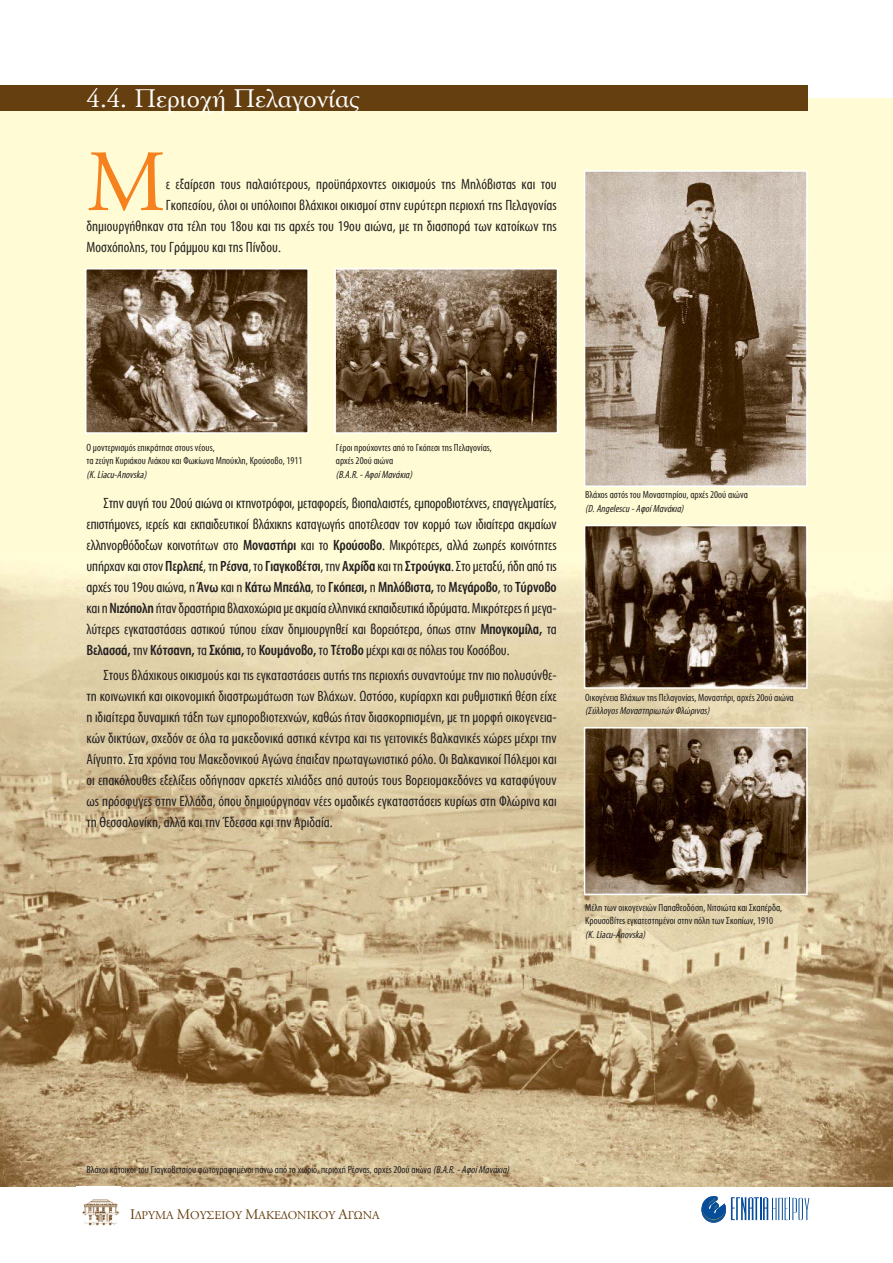
<style>
.page{position:relative;width:893px;height:1263px;background:#fff}
.page>*{position:absolute;margin:0;border:0;box-sizing:border-box;transform-origin:0 0}
.t1{font:87px "CF Garamond";color:#f5821f}
.t2{font:27px "CF Garamond";color:#fff}
.t3{font:15px/21px "Myriad Condensed Greek";color:#231f20;text-align:justify}
.t4{font:12px "CF Garamond";color:#653f10}
.t5{font:10.5px/13.5px "Myriad Condensed Greek";color:#231f20}
.t6{font:italic 10.5px "Myriad Condensed Greek";color:#231f20}
.s1{font-weight:500}
.s2{font-style:italic}
.s3{font-size:14.7px}
</style>
<div class="page">
<div style="left:0;top:98px;width:893px;height:1088px;background:#fffcd5"></div>
<div style="left:0;top:85px;width:808px;height:26px;background:#653f10"></div>
<img style="left:587px;top:173px;width:218px;height:311px">
<div style="left:584px;top:170px;width:224px;height:317px;border:2px solid #fff"></div>
<img style="left:0;top:572px;width:893px;height:614px">
<img style="left:337px;top:271px;width:218px;height:160px">
<div style="left:334px;top:268px;width:224px;height:166px;border:2px solid #fff"></div>
<img style="left:88px;top:271px;width:218px;height:160px">
<div style="left:85px;top:268px;width:224px;height:166px;border:2px solid #fff"></div>
<img style="left:587px;top:730px;width:218px;height:162px">
<div style="left:584px;top:727px;width:224px;height:168px;border:2px solid #fff"></div>
<img style="left:587px;top:528px;width:218px;height:158px">
<div style="left:584px;top:525px;width:224px;height:164px;border:2px solid #fff"></div>
<img style="left:82px;top:1199px;width:38px;height:27px">
<svg style="left:701px;top:1196px;width:24px;height:27px"></svg>
<svg style="left:731px;top:1197px;width:78px;height:23px"></svg>
<h2 class="t2" style="left:87px;top:84px;width:275px">4.4. Περιοχή Πελαγονίας</h2>
<h1 class="t1" style="left:87px;top:137px;width:81px">M</h1>
<p class="t3" style="left:166px;top:174px;width:392px">ε εξαίρεση τους παλαιότερους, προϋπάρχοντες οικισμούς της Μηλόβιστας και του</p>
<p class="t3" style="left:166px;top:195px;width:392px">Γκοπεσίου, όλοι οι υπόλοιποι βλάχικοι οικισμοί στην ευρύτερη περιοχή της Πελαγονίας</p>
<p class="t3" style="left:87px;top:216px;width:472px">δημιουργήθηκαν στα τέλη του 18ου και τις αρχές του 19ου αιώνα, με τη διασπορά των κατοίκων της</p>
<p class="t3" style="left:87px;top:237px;width:196px">Μοσχόπολης, του Γράμμου και της Πίνδου.</p>
<p class="t5" style="left:87px;top:441px;width:218px">Ο μοντερνισμός επικράτησε στους νέους,<br>τα ζεύγη Κυριάκου Λιάκου και Φωκίωνα Μπούκλη, Κρούσοβο, 1911</p>
<p class="t6" style="left:87px;top:470px;width:63px">(Κ.Liacu-Anovska)</p>
<p class="t5" style="left:336px;top:441px;width:158px">Γέροι προύχοντες από το Γκόπεσι της Πελαγονίας, αρχές 20ού αιώνα</p>
<p class="t6" style="left:336px;top:470px;width:80px">(B.A.R.-Αφοί Μανάκια)</p>
<p class="t3" style="left:86px;top:493px;width:472px;text-indent:17px">Στην αυγή του 20ού αιώνα οι κτηνοτρόφοι, μεταφορείς, βιοπαλαιστές, εμποροβιοτέχνες, επαγγελματίες, επιστήμονες, ιερείς και εκπαιδευτικοί βλάχικης καταγωγής αποτέλεσαν τον κορμό των ιδιαίτερα ακμαίων ελληνορθόδοξων κοινοτήτων στο <span class="s1">Μοναστήρι</span> και το <span class="s1">Κρούσοβο</span>. Μικρότερες, αλλά ζωηρές κοινότητες υπήρχανκαιστον <span class="s1">Περλεπέ</span>, τη <span class="s1">Ρέσνα</span>, το<span class="s1">Γιαγκοβέτσι</span>, την <span class="s1">Αχρίδα</span> καιτη <span class="s1">Στρούγκα</span>. Στομεταξύ, ήδη απότις αρχές του 19ου αιώνα, η <span class="s1">Άνω</span> και η <span class="s1">Κάτω Μπεάλα</span>, το <span class="s1">Γκόπεσι,</span> η <span class="s1">Μηλόβιστα,</span> το <span class="s1">Μεγάροβο</span>, το <span class="s1">Τύρνοβο </span>και η<span class="s1">Νιζόπολη</span> ήτανδραστήρια βλαχοχώριαμεακμαίαελληνικάεκπαιδευτικάιδρύματα. Μικρότερες ή μεγα&shy;λύτερες εγκαταστάσεις αστικού τύπου είχαν δημιουργηθεί και βορειότερα, όπως στην <span class="s1">Μπογκομίλα,</span> τα <span class="s1">Βελασσά,</span> την <span class="s1">Κότσανη,</span> τα <span class="s1">Σκόπια,</span> το <span class="s1">Κουμάνοβο,</span> το <span class="s1">Τέτοβο</span> μέχρι και σε πόλεις του Κοσόβου.</p>
<p class="t3" style="left:87px;top:665px;width:472px;text-indent:17px">Στους βλάχικους οικισμούς και τις εγκαταστάσεις αυτής της περιοχής συναντούμε την πιο πολυσύνθε&shy;τη κοινωνική και οικονομική διαστρωμάτωση των Βλάχων. Ωστόσο, κυρίαρχη και ρυθμιστική θέση είχε η ιδιαίτερα δυναμική τάξη των εμποροβιοτεχνών, καθώς ήταν διασκορπισμένη, με τη μορφή οικογενεια&shy;κών δικτύων, σχεδόν σε όλα τα μακεδονικά αστικά κέντρα και τις γειτονικές βαλκανικές χώρες μέχρι την Αίγυπτο. Στα χρόνια του Μακεδονικού Αγώνα έπαιξαν πρωταγωνιστικό ρόλο. Οι Βαλκανικοί Πόλεμοι και οι επακόλουθες εξελίξεις οδήγησαν αρκετές χιλιάδες από αυτούς τους Βορειομακεδόνες να καταφύγουν ως πρόσφυγες στην Ελλάδα, όπου δημιούργησαν νέες ομαδικές εγκαταστάσεις κυρίως στη Φλώρινα και τη Θεσσαλονίκη, αλλά και την Έδεσσα και την Αριδαία.</p>
<p class="t5" style="left:585px;top:489px;width:164px">Βλάχος αστός του Μοναστηρίου, αρχές 20ού αιώνα</p>
<p class="t6" style="left:585px;top:504px;width:102px">(D.Angelescu -Αφοί Μανάκια)</p>
<p class="t5" style="left:585px;top:691px;width:210px">Οικογένεια Βλάχων της Πελαγονίας, Μοναστήρι, αρχές 20ού αιώνα</p>
<p class="t6" style="left:585px;top:706px;width:128px">(Σύλλογος Μοναστηριωτών Φλώρινας)</p>
<p class="t5" style="left:585px;top:901px;width:198px">Μέλη των οικογενειών Παπαθεοδόση, Νιτσιώτα και Σκαπέρδα,<br>Κρουσοβίτες εγκατεστημένοι στην πόλη των Σκοπίων, 1910</p>
<p class="t6" style="left:585px;top:930px;width:63px">(Κ.Liacu-Anovska)</p>
<p class="t5" style="left:87px;top:1164px;width:426px">Βλάχοι κάτοικοι του Γιαγκοβετσίου φωτογραφημένοι πάνω από το χωριό, περιοχή Ρέσνας, αρχές 20ού αιώνα <span class="s2">(B.A.R.-Αφοί Μανάκια)</span></p>
<p class="t4" style="left:130px;top:1209px;width:251px"><span class="s3">Ι</span>ΔΡΥΜΑ <span class="s3">Μ</span>ΟΥΣΕΙΟΥ <span class="s3">Μ</span>ΑΚΕΔΟΝΙΚΟΥ <span class="s3">Α</span>ΓΩΝΑ</p>
</div>
